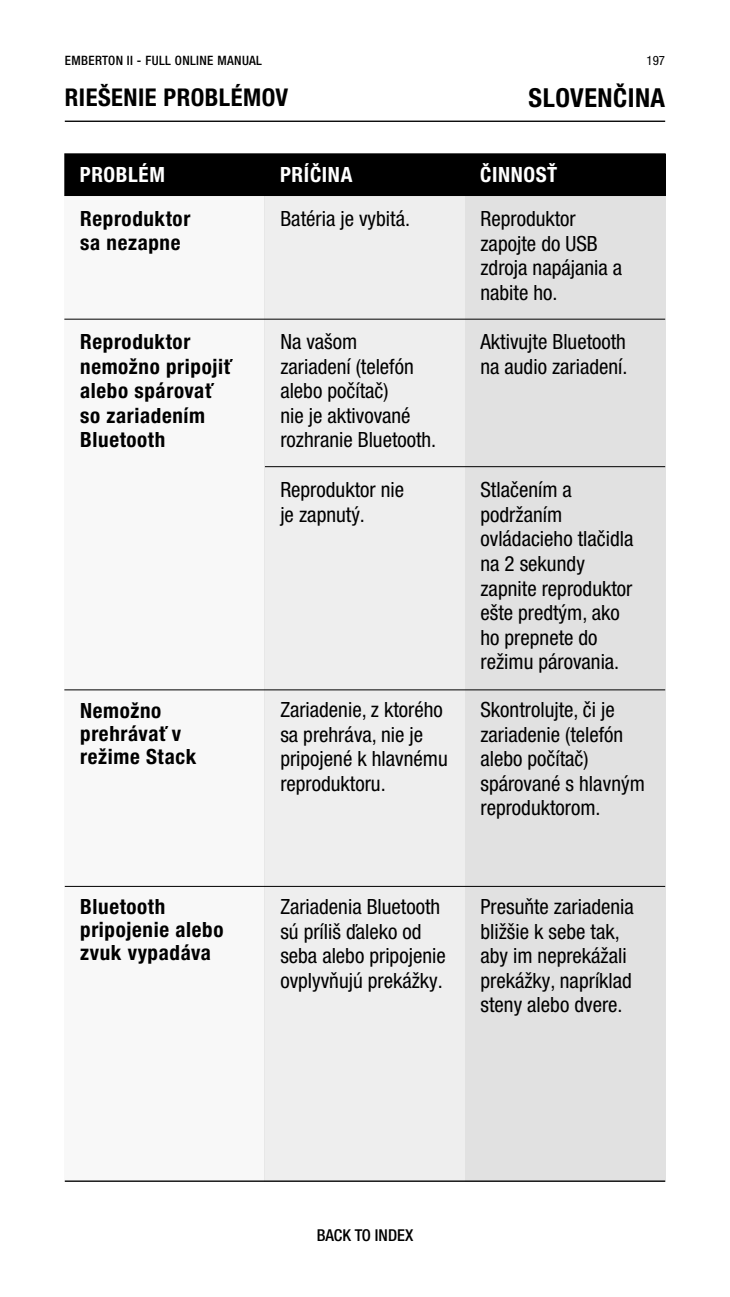
<style>
.page{position:relative;width:730px;height:1297px;background:#fff}
.page>*{position:absolute;margin:0;border:0;box-sizing:border-box;transform-origin:0 0}
.t1{font:700 condensed 26.25px "Helvetica Neue LTW1 G";letter-spacing:.02em;color:#000}
.t2{font:700 condensed 24.5px "Helvetica Neue LTW1 G";letter-spacing:.02em;color:#000}
.t3{font:condensed 21px/24.5px "Helvetica Neue LTW1 G";color:#000}
.t4{font:700 condensed 21px/24.5px "Helvetica Neue LTW1 G";letter-spacing:.03em;color:#000}
.t5{font:700 condensed 21px "Helvetica Neue LTW1 G";letter-spacing:.03em;color:#fff}
.t6{font:500 condensed 16.45px "Helvetica Neue LTW1 G";color:#000}
.t7{font:500 condensed 12.95px "Helvetica Neue LTW1 G";letter-spacing:.03em;color:#000}
.t8{font:condensed 12.95px "Helvetica Neue LTW1 G";color:#000}
</style>
<div class="page">
<div style="left:465px;top:195px;width:199px;height:986px;background:#e1e1e1"></div>
<div style="left:265px;top:195px;width:200px;height:986px;background:#eee"></div>
<div style="left:65px;top:196px;width:200px;height:985px;background:#f8f8f8"></div>
<div style="left:65px;top:154px;width:599px;height:41px;background:#000"></div>
<div style="left:65px;top:154px;width:600px;height:42px;border:1px solid #000"></div>
<hr style="left:64px;top:319px;width:600px;height:1px;background:#000">
<hr style="left:265px;top:466px;width:399px;height:1px;background:#000">
<hr style="left:64px;top:689px;width:600px;height:1px;background:#000">
<hr style="left:65px;top:886px;width:599px;height:1px;background:#000">
<hr style="left:65px;top:121px;width:599px;height:1px;background:#000">
<p class="t7" style="left:65px;top:52px;width:199px">EMBERTON II - FULL ONLINE MANUAL</p>
<p class="t8" style="left:646px;top:53px;width:20px">197</p>
<p class="t2" style="left:65px;top:83px;width:225px">RIEŠENIE PROBLÉMOV</p>
<p class="t1" style="left:528px;top:82px;width:138px">SLOVENČINA</p>
<p class="t5" style="left:80px;top:162px;width:86px">PROBLÉM</p>
<p class="t5" style="left:280px;top:162px;width:74px">PRÍČINA</p>
<p class="t5" style="left:480px;top:162px;width:79px">ČINNOSŤ</p>
<p class="t4" style="left:80px;top:206px;width:112px">Reproduktor sa nezapne</p>
<p class="t4" style="left:80px;top:330px;width:151px">Reproduktor nemožno pripojiť alebo spárovať so zariadením<br>Bluetooth</p>
<p class="t4" style="left:80px;top:699px;width:118px;line-height:22.8px">Nemožno prehrávať v režime Stack</p>
<p class="t4" style="left:80px;top:895px;width:145px;line-height:22.8px">Bluetooth pripojenie alebo zvuk vypadáva</p>
<p class="t3" style="left:280px;top:206px;width:128px">Batéria je vybitá.</p>
<p class="t3" style="left:280px;top:330px;width:154px">Na vašom<br>zariadení (telefón alebo počítač)<br>nie je aktivované rozhranie Bluetooth.</p>
<p class="t3" style="left:280px;top:478px;width:125px">Reproduktor nie je zapnutý.</p>
<p class="t3" style="left:280px;top:697px;width:169px">Zariadenie, z ktorého sa prehráva, nie je pripojené k hlavnému reproduktoru.</p>
<p class="t3" style="left:280px;top:894px;width:167px">Zariadenia Bluetooth sú príliš ďaleko od seba alebo pripojenie ovplyvňujú prekážky.</p>
<p class="t3" style="left:480px;top:206px;width:143px">Reproduktor zapojte do USB zdroja napájania a nabite ho.</p>
<p class="t3" style="left:480px;top:330px;width:147px">Aktivujte Bluetooth na audio zariadení.</p>
<p class="t3" style="left:480px;top:478px;width:154px">Stlačením a podržaním ovládacieho tlačidla na 2 sekundy zapnite reproduktor ešte predtým, ako ho prepnete do režimu párovania.</p>
<p class="t3" style="left:480px;top:697px;width:166px">Skontrolujte, či je zariadenie (telefón alebo počítač) spárované s hlavným reproduktorom.</p>
<p class="t3" style="left:480px;top:894px;width:155px">Presuňte zariadenia bližšie k sebe tak, aby im neprekážali prekážky, napríklad steny alebo dvere.</p>
<p class="t6" style="left:316px;top:1225px;width:98px">BACK TO INDEX</p>
</div>
